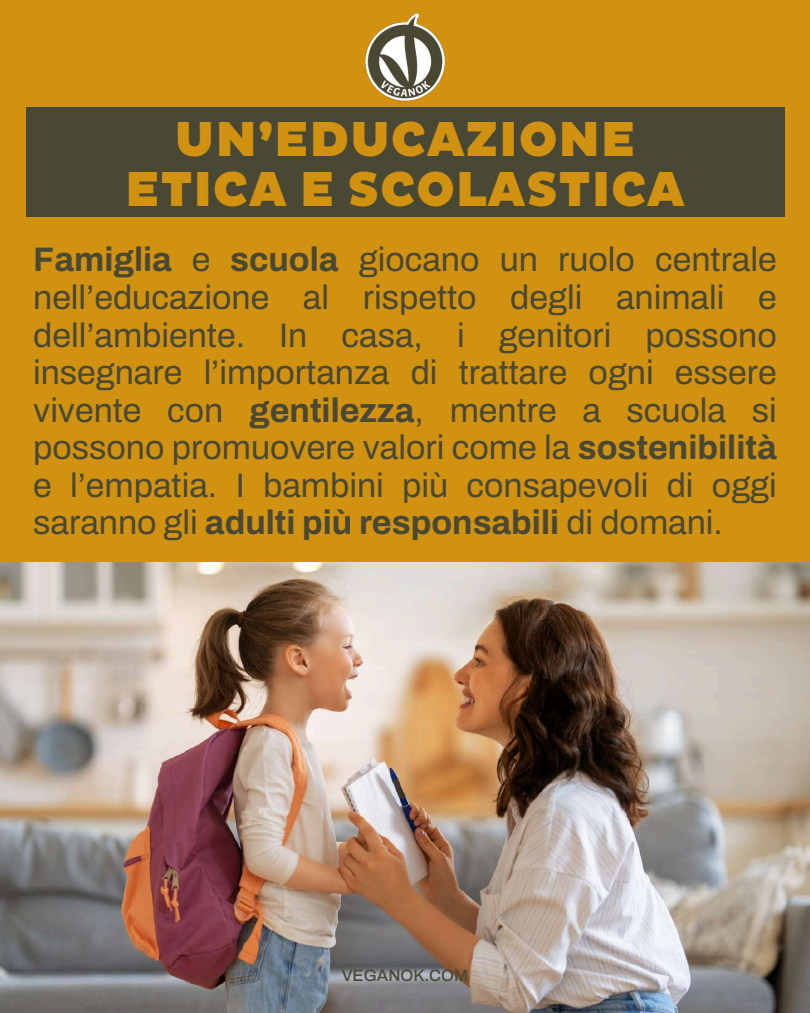
<style>
.page{position:relative;width:810px;height:1013px;background:#fff}
.page>*{position:absolute;margin:0;border:0;box-sizing:border-box;transform-origin:0 0}
.t1{font:900 50px/49.5px "Pluto";color:#d19111;text-align:center}
.t2{font:34px/37.5px "Archivo";color:#484835;text-align:justify}
.t3{font:500 16.5px "Archivo";color:#484835}
.s1{font-weight:700}
</style>
<div class="page">
<div style="left:0;top:0;width:810px;height:1012px;background:#d19111"></div>
<img style="left:0;top:562px;width:810px;height:450px">
<div style="left:26px;top:108px;width:758px;height:109px;background:#484835"></div>
<img style="left:365px;top:13px;width:80px;height:88px">
<h1 class="t1" style="left:125px;top:116px;width:562px">UN’EDUCAZIONE<br>ETICA E SCOLASTICA</h1>
<p class="t2" style="left:33px;top:241px;width:745px"><span class="s1">Famiglia</span> e <span class="s1">scuola</span> giocano un ruolo centrale nell’educazione al rispetto degli animali e dell’ambiente. In casa, i genitori possono insegnare l’importanza di trattare ogni essere vivente con <span class="s1">gentilezza</span>, mentre a scuola si possono promuovere valori come la <span class="s1">sostenibilità </span>e l’empatia. I bambini più consapevoli di oggi saranno gli <span class="s1">adulti più responsabili</span> di domani.</p>
<p class="t3" style="left:342px;top:966px;width:128px">VEGANOK.COM</p>
</div>
